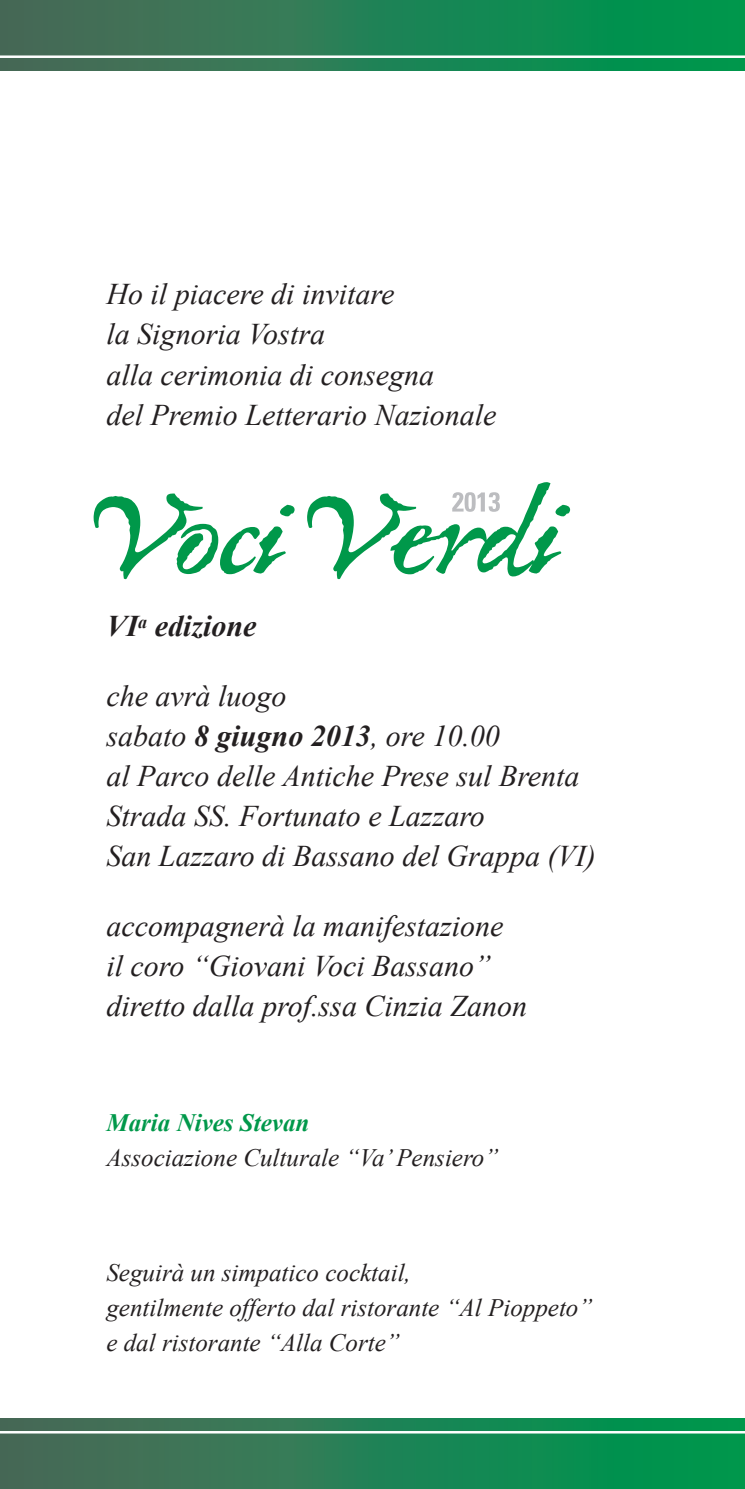
<style>
.page{position:relative;width:745px;height:1489px;background:#fff}
.page>*{position:absolute;margin:0;border:0;box-sizing:border-box;transform-origin:0 0}
.t1{font:italic 30px/40px "Times New Roman";color:#231f20}
.t2{font:italic 700 30px "Times New Roman";color:#231f20}
.t3{font:italic 25px/35px "Times New Roman";color:#231f20}
.t4{font:italic 700 25px "Times New Roman";color:#00984a}
.s1{font-weight:700}
</style>
<div class="page">
<img style="left:0;top:1418px;width:744px;height:70px">
<img style="left:0;top:0;width:744px;height:71px">
<hr style="left:0;top:55px;width:744px;height:3px;background:#fff">
<hr style="left:0;top:1430px;width:744px;height:3px;background:#fff">
<svg style="left:94px;top:482px;width:475px;height:97px"></svg>
<p class="t1" style="left:106px;top:274px;width:391px">Ho il piacere di invitare<br>la signoria Vostra<br>alla cerimonia di consegna<br>del Premio letterario nazionale</p>
<p class="t2" style="left:106px;top:609px;width:151px">Vi<sup>a</sup> edizione</p>
<p class="t1" style="left:106px;top:675px;width:490px">che avrà luogo<br>sabato <span class="s1">8 giugno 2013</span>, ore 10.00<br>al Parco delle Antiche Prese sul Brenta strada ss. Fortunato e lazzaro<br>san lazzaro di Bassano del Grappa (VI)</p>
<p class="t1" style="left:106px;top:905px;width:422px">accompagnerà la manifestazione il coro “Giovani Voci Bassano” diretto dalla prof.ssa cinzia zanon</p>
<p class="t4" style="left:106px;top:1108px;width:204px">Maria nives stevan</p>
<p class="t3" style="left:106px;top:1140px;width:393px">Associazione culturale “Va’Pensiero”</p>
<p class="t3" style="left:106px;top:1255px;width:487px">seguirà un simpatico cocktail,<br>gentilmente offerto dal ristorante “Al Pioppeto” e dal ristorante “Alla corte”</p>
</div>
